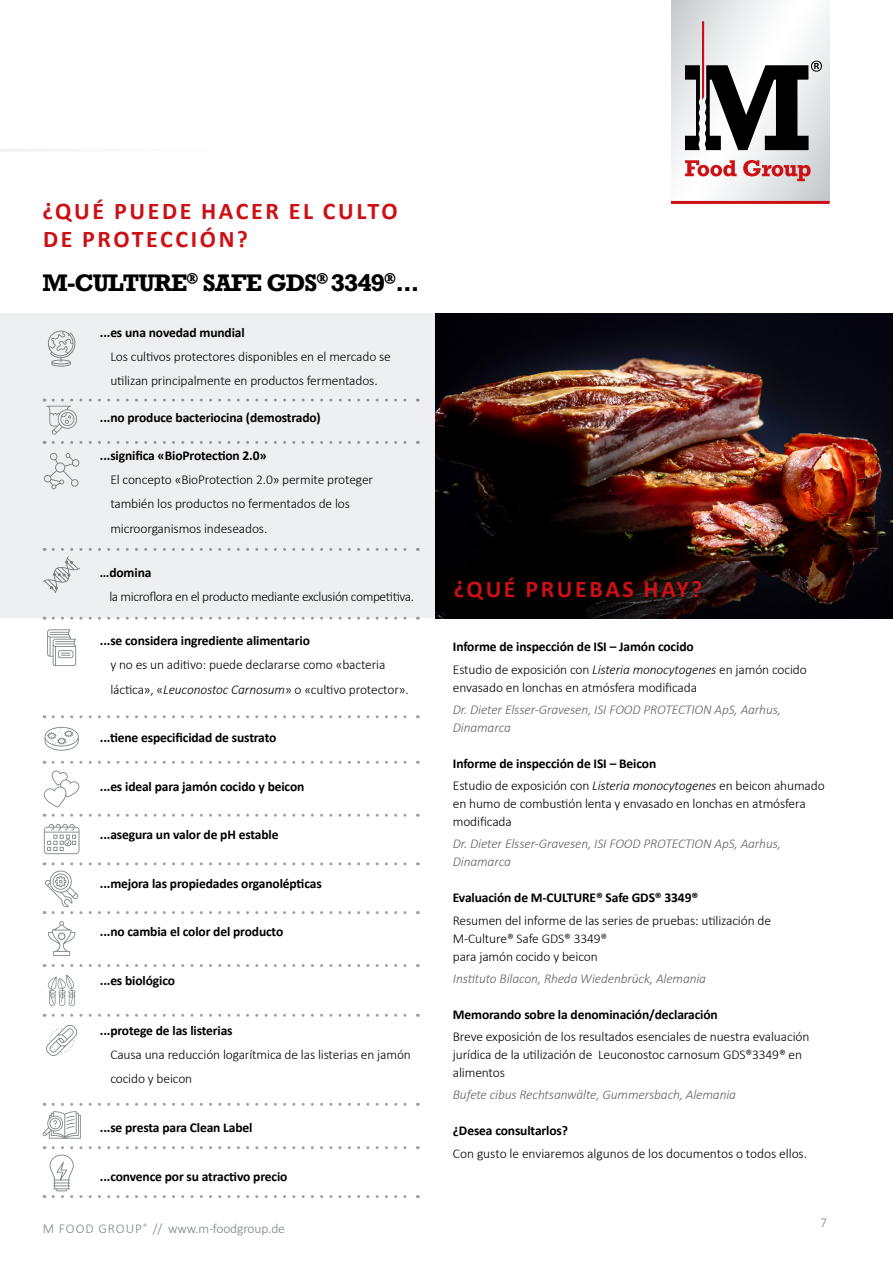
<style>
.page{position:relative;width:893px;height:1263px;background:#fff}
.page>*{position:absolute;margin:0;border:0;box-sizing:border-box;transform-origin:0 0}
.t1{font:700 24px/28.5px "Calibri";letter-spacing:.11em;color:#cd1013}
.t2{font:700 22.5px "Rockwell Nova";letter-spacing:-.04em;color:#000}
.t3{font:300 13.5px/24.3px "Calibri";letter-spacing:-.01em;color:#000}
.t4{font:700 13.5px/22.2px "Calibri";letter-spacing:-.01em;color:#000}
.t5{font:italic 300 13.5px/18px "Calibri";letter-spacing:-.01em;color:#626261}
.t6{font:300 13.5px "Calibri";letter-spacing:-.03em;color:#000}
.t7{font:300 13.5px "Calibri";letter-spacing:-.01em;color:#7c8286}
.s1{font-style:italic}
.s2{font-weight:300}
.s3{font-weight:300;font-style:italic}
.s4{font-weight:700}
</style>
<div class="page">
<img style="left:436px;top:314px;width:457px;height:305px">
<svg style="left:48px;top:975px;width:27px;height:31px"></svg>
<svg style="left:44px;top:770px;width:35px;height:37px"></svg>
<svg style="left:44px;top:824px;width:35px;height:30px"></svg>
<svg style="left:46px;top:1025px;width:31px;height:31px"></svg>
<svg style="left:47px;top:629px;width:29px;height:37px"></svg>
<svg style="left:48px;top:921px;width:27px;height:35px"></svg>
<svg style="left:45px;top:727px;width:34px;height:24px"></svg>
<svg style="left:53px;top:618px;width:365px;height:2px"></svg>
<svg style="left:53px;top:715px;width:365px;height:3px"></svg>
<svg style="left:53px;top:761px;width:365px;height:3px"></svg>
<svg style="left:53px;top:814px;width:365px;height:3px"></svg>
<svg style="left:44px;top:862px;width:374px;height:52px"></svg>
<svg style="left:53px;top:964px;width:365px;height:3px"></svg>
<svg style="left:53px;top:1014px;width:365px;height:3px"></svg>
<svg style="left:43px;top:1103px;width:375px;height:35px"></svg>
<svg style="left:44px;top:1146px;width:374px;height:52px"></svg>
<div style="left:0;top:314px;width:436px;height:304px;background:#ebedee"></div>
<svg style="left:671px;top:0;width:159px;height:201px"></svg>
<hr style="left:0;top:149px;width:233px;height:3px;background:#ebedee">
<svg style="left:685px;top:21px;width:137px;height:129px"></svg>
<svg style="left:685px;top:160px;width:52px;height:16px"></svg>
<svg style="left:743px;top:160px;width:68px;height:21px"></svg>
<hr style="left:671px;top:201px;width:159px;height:3px;background:#cd1013">
<h1 class="t1" style="left:43px;top:196px;width:357px">¿QUÉ PUEDE HACER EL CULTO<br>DE PROTECCIÓN?</h1>
<h2 class="t2" style="left:43px;top:268px;width:379px">M-CULTURE<sup>®</sup> SAFE GDS<sup>®</sup> 3349<sup>®</sup>...</h2>
<p class="t4" style="left:100px;top:321px;width:146px">...es una novedad mundial</p>
<p class="t3" style="left:110px;top:344px;width:282px">Los cultivos protectores disponibles en el mercado se utilizan principalmente en productos fermentados.</p>
<p class="t4" style="left:100px;top:406px;width:222px">...no produce bacteriocina (demostrado)</p>
<p class="t4" style="left:100px;top:444px;width:168px">...significa «BioProtection 2.0»</p>
<p class="t3" style="left:110px;top:467px;width:264px">El concepto «BioProtection 2.0» permite proteger también los productos no fermentados de los microorganismos indeseados.</p>
<p class="t4" style="left:100px;top:561px;width:53px">…domina</p>
<p class="t6" style="left:109px;top:588px;width:306px">la microflora en el producto mediante exclusión competitiva.</p>
<p class="t4" style="left:100px;top:629px;width:212px">...se considera ingrediente alimentario</p>
<p class="t3" style="left:110px;top:652px;width:300px">y no es un aditivo: puede declararse como «bacteria láctica», «<span class="s1">Leuconostoc Carnosum</span>» o «cultivo protector».</p>
<p class="t4" style="left:100px;top:726px;width:178px">...tiene especificidad de sustrato</p>
<p class="t4" style="left:100px;top:775px;width:206px">...es ideal para jamón cocido y beicon</p>
<p class="t4" style="left:100px;top:823px;width:180px">...asegura un valor de pH estable</p>
<p class="t4" style="left:100px;top:872px;width:223px">...mejora las propiedades organolépticas</p>
<p class="t4" style="left:100px;top:920px;width:185px">...no cambia el color del producto</p>
<p class="t4" style="left:100px;top:969px;width:77px">...es biológico</p>
<p class="t4" style="left:100px;top:1019px;width:134px">...protege de las listerias</p>
<p class="t3" style="left:110px;top:1042px;width:302px">Causa una reducción logarítmica de las listerias en jamón cocido y beicon</p>
<p class="t4" style="left:100px;top:1116px;width:154px">...se presta para Clean Label</p>
<p class="t4" style="left:100px;top:1165px;width:189px">...convence por su atractivo precio</p>
<p class="t7" style="left:43px;top:1220px;width:244px">M FOOD GROUP<sup>®</sup> // www.m-foodgroup.de</p>
<h1 class="t1" style="left:454px;top:574px;width:250px">¿QUÉ PRUEBAS HAY?</h1>
<p class="t4" style="left:453px;top:635px;width:355px">Informe de inspección de ISI – Jamón cocido<br><span class="s2">Estudio de exposición con</span> <span class="s3">Listeria monocytogenes</span> <span class="s2">en jamón cocido</span></p>
<p class="t3" style="left:453px;top:675px;width:246px">envasado en lonchas en atmósfera modificada</p>
<p class="t5" style="left:453px;top:700px;width:330px">Dr. Dieter Elsser-Gravesen, ISI FOOD PROTECTION ApS, Aarhus,<br>Dinamarca</p>
<p class="t3" style="left:453px;top:752px;width:373px;line-height:22.2px"><span class="s4">Informe de inspección de ISI – Beicon<br></span>Estudio de exposición con <span class="s1">Listeria monocytogenes</span> en beicon ahumado</p>
<p class="t3" style="left:453px;top:794px;width:354px;line-height:18px">en humo de combustión lenta y envasado en lonchas en atmósfera modificada</p>
<p class="t5" style="left:453px;top:835px;width:330px">Dr. Dieter Elsser-Gravesen, ISI FOOD PROTECTION ApS, Aarhus,<br>Dinamarca</p>
<p class="t4" style="left:453px;top:886px;width:247px">Evaluación de M-CULTURE® Safe GDS® 3349®</p>
<p class="t3" style="left:453px;top:911px;width:320px;line-height:18px">Resumen del informe de las series de pruebas: utilización de<br>M-Culture® Safe GDS® 3349®<br>para jamón cocido y beicon</p>
<p class="t5" style="left:453px;top:969px;width:255px">Instituto Bilacon, Rheda Wiedenbrück, Alemania</p>
<p class="t4" style="left:453px;top:1003px;width:266px">Memorando sobre la denominación/declaración</p>
<p class="t3" style="left:453px;top:1027px;width:358px;line-height:18px">Breve exposición de los resultados esenciales de nuestra evaluación jurídica de la utilización de Leuconostoc carnosum GDS®3349® en alimentos</p>
<p class="t5" style="left:453px;top:1086px;width:285px">Bufete cibus Rechtsanwälte, Gummersbach, Alemania</p>
<p class="t4" style="left:453px;top:1119px;width:117px">¿Desea consultarlos?</p>
<p class="t3" style="left:453px;top:1141px;width:356px">Con gusto le enviaremos algunos de los documentos o todos ellos.</p>
<p class="t7" style="left:821px;top:1214px;width:8px">7</p>
</div>
